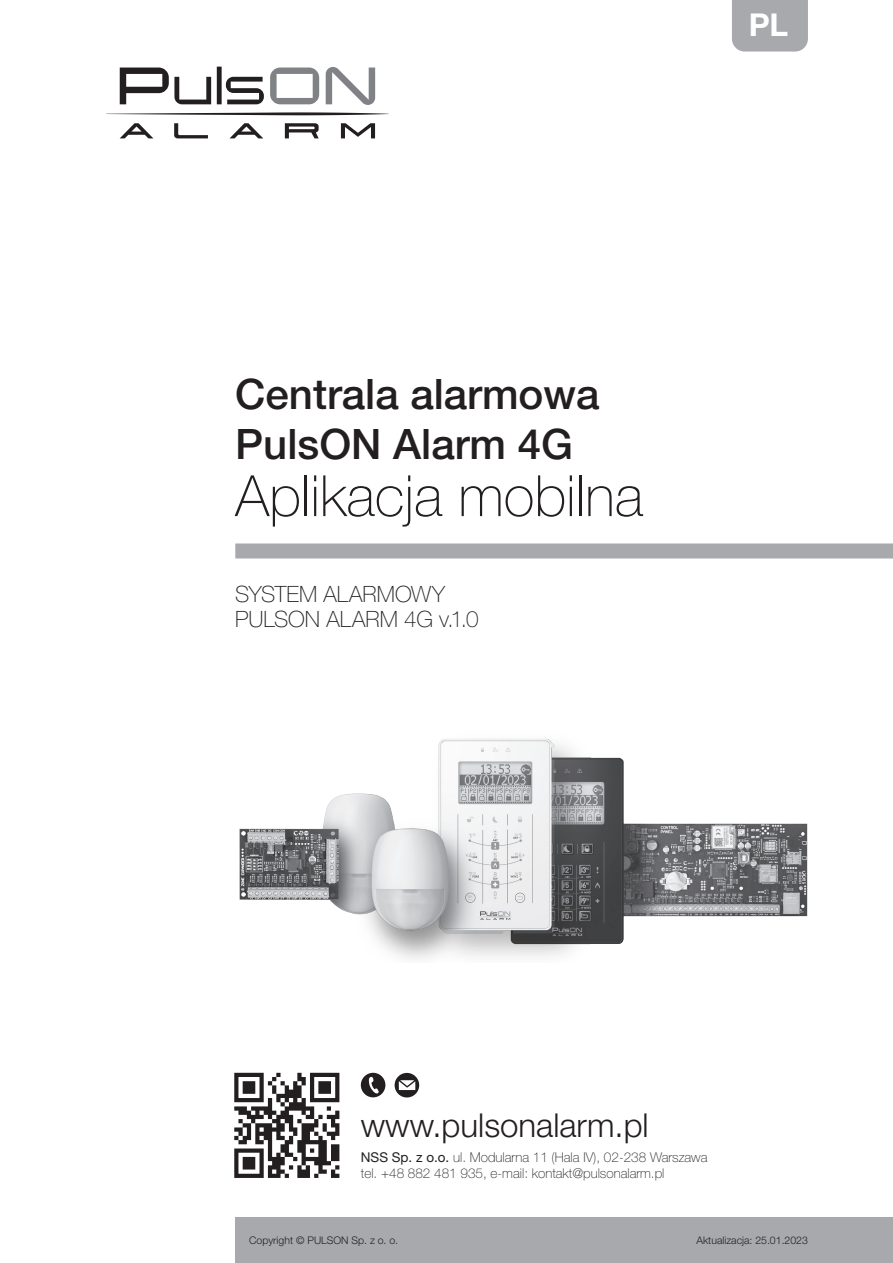
<style>
.page{position:relative;width:893px;height:1263px;background:#fff}
.page>*{position:absolute;margin:0;border:0;box-sizing:border-box;transform-origin:0 0}
.t1{font:100 57px "Helvetica Neue LT Pro";color:#231f20}
.t2{font:500 42px/50.4px "Helvetica Neue LT Pro";color:#231f20}
.t3{font:300 33px "Helvetica Neue LT Pro";color:#231f20}
.Rozdzial{font:700 31.5px "Helvetica Neue LT Pro";color:#fff}
.t4{font:100 22.5px "Helvetica Neue LT Pro";color:#231f20}
.t5{font:100 13.5px "Helvetica Neue LT Pro";color:#231f20}
.t6{font:300 10.5px "Helvetica Neue LT Pro";color:#231f20}
.s1{font-weight:400}
</style>
<div class="page">
<div style="left:235px;top:543px;width:658px;height:15px;background:#a8a9ad"></div>
<div style="left:235px;top:1218px;width:658px;height:45px;background:#a8a9ad"></div>
<div style="left:732px;top:0;width:76px;height:52px;background:#a8a9ad"></div>
<img style="left:239px;top:739px;width:569px;height:220px">
<svg style="left:234px;top:1073px;width:105px;height:105px"></svg>
<svg style="left:120px;top:67px;width:144px;height:37px"></svg>
<svg style="left:106px;top:112px;width:283px;height:3px"></svg>
<svg style="left:270px;top:68px;width:49px;height:36px"></svg>
<svg style="left:326px;top:67px;width:49px;height:38px"></svg>
<svg style="left:120px;top:123px;width:33px;height:15px"></svg>
<svg style="left:174px;top:123px;width:34px;height:15px"></svg>
<svg style="left:230px;top:123px;width:33px;height:15px"></svg>
<svg style="left:285px;top:123px;width:34px;height:15px"></svg>
<svg style="left:341px;top:123px;width:34px;height:15px"></svg>
<svg style="left:395px;top:1073px;width:24px;height:24px"></svg>
<svg style="left:361px;top:1073px;width:24px;height:24px"></svg>
<p class="Rozdzial" style="left:749px;top:6px;width:41px">PL</p>
<p class="t2" style="left:235px;top:368px;width:366px">Centrala alarmowa<br>PulsON Alarm 4G</p>
<p class="t1" style="left:235px;top:463px;width:409px">Aplikacja mobilna</p>
<p class="t4" style="left:235px;top:581px;width:211px">SYSTEM ALARMOWY</p>
<p class="t4" style="left:235px;top:607px;width:245px">PULSON ALARM 4G v.1.0</p>
<p class="t3" style="left:361px;top:1105px;width:289px">www.pulsonalarm.pl</p>
<p class="t5" style="left:361px;top:1149px;width:348px"><span class="s1">NSS Sp. z o.o.</span> ul. Modularna 11 (Hala IV), 02-238 Warszawa</p>
<p class="t5" style="left:361px;top:1165px;width:305px">tel. +48 882 481 935, e-mail: kontakt@pulsonalarm.pl</p>
<p class="t6" style="left:249px;top:1234px;width:151px">Copyright © PULSON Sp. z o. o.</p>
<p class="t6" style="left:696px;top:1234px;width:113px">Aktualizacja: 25.01.2023</p>
</div>
